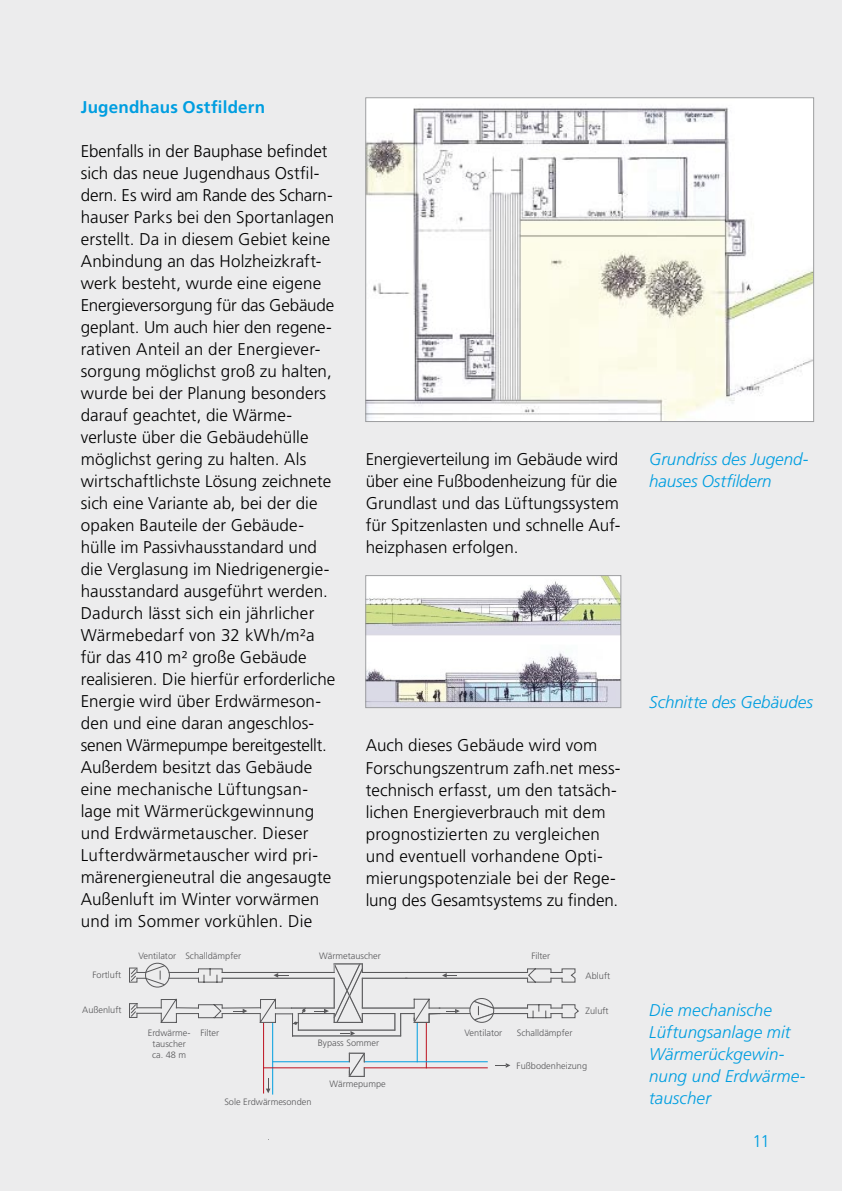
<style>
.page{position:relative;width:842px;height:1191px;background:#ececed}
.page>*{position:absolute;margin:0;border:0;box-sizing:border-box;transform-origin:0 0}
.t1{font:300 17px/22px "Frutiger";letter-spacing:.005em;color:#000}
.t2{font:italic 300 17px/22px "Frutiger";color:#009ee0}
.t3{font:700 17px "Frutiger";letter-spacing:.015em;color:#009ee0}
.t4{font:300 17px "Frutiger";color:#009ee0}
.t5{font:300 9.2px/11px "Frutiger";color:#58585a;text-align:center}
</style>
<div class="page">
<img style="left:367px;top:99px;width:445px;height:321px">
<div style="left:365px;top:97px;width:449px;height:325px;border:1px solid #9c9d9f"></div>
<hr style="left:426px;top:1023px;width:1px;height:44px;background:#bd1220">
<hr style="left:417px;top:1023px;width:1px;height:38px;background:#009ee0">
<hr style="left:494px;top:1007px;width:33px;height:1px;background:#58585a">
<hr style="left:493px;top:1013px;width:34px;height:1px;background:#58585a">
<hr style="left:407px;top:972px;width:120px;height:1px;background:#58585a">
<hr style="left:406px;top:978px;width:121px;height:1px;background:#58585a">
<svg style="left:527px;top:968px;width:52px;height:50px"></svg>
<hr style="left:263px;top:1022px;width:1px;height:71px;background:#bd1220">
<hr style="left:272px;top:1022px;width:1px;height:72px;background:#009ee0">
<hr style="left:273px;top:1061px;width:76px;height:1px;background:#009ee0">
<hr style="left:264px;top:1067px;width:85px;height:1px;background:#bd1220">
<hr style="left:364px;top:1067px;width:123px;height:1px;background:#bd1220">
<hr style="left:364px;top:1061px;width:123px;height:1px;background:#009ee0">
<svg style="left:349px;top:1052px;width:16px;height:25px"></svg>
<svg style="left:266px;top:1078px;width:4px;height:15px"></svg>
<svg style="left:495px;top:1063px;width:15px;height:4px"></svg>
<svg style="left:129px;top:962px;width:365px;height:74px"></svg>
<img style="left:367px;top:644px;width:252px;height:62px">
<img style="left:367px;top:577px;width:252px;height:67px">
<div style="left:365px;top:575px;width:256px;height:133px;border:1px solid #9c9d9f"></div>
<p class="t3" style="left:81px;top:97px;width:186px">Jugendhaus Ostfildern</p>
<p class="t1" style="left:81px;top:140px;width:256px">Ebenfalls in der Bauphase befindet sich das neue Jugendhaus Ostfil&shy;dern. Es wird am Rande des Scharn&shy;hauser Parks bei den Sportanlagen erstellt. Da in diesem Gebiet keine<br>Anbindung an das Holzheizkraft&shy;werk besteht, wurde eine eigene<br>Energieversorgung für das Gebäude geplant. Um auch hier den regene&shy;rativen Anteil an der Energiever&shy;sorgung möglichst groß zu halten, wurde bei der Planung besonders darauf geachtet, die Wärme&shy;verluste über die Gebäudehülle möglichst gering zu halten. Als wirtschaftlichste Lösung zeichnete sich eine Variante ab, bei der die opaken Bauteile der Gebäude&shy;hülle im Passivhausstandard und die Verglasung im Niedrigenergie&shy;hausstandard ausgeführt werden.<br>Dadurch lässt sich ein jährlicher<br>Wärmebedarf von 32 kWh/m²a für das 410 m² große Gebäude realisieren. Die hierfür erforderliche<br>Energie wird über Erdwärmeson&shy;den und eine daran angeschlos&shy;senen Wärmepumpe bereitgestellt.<br>Außerdem besitzt das Gebäude eine mechanische Lüftungsan&shy;lage mit Wärmerückgewinnung und Erdwärmetauscher. Dieser<br>Lufterdwärmetauscher wird pri&shy;märenergieneutral die angesaugte<br>Außenluft im Winter vorwärmen und im Sommer vorkühlen. Die</p>
<p class="t1" style="left:366px;top:448px;width:256px">Energieverteilung im Gebäude wird über eine Fußbodenheizung für die<br>Grundlast und das Lüftungssystem für Spitzenlasten und schnelle Auf&shy;heizphasen erfolgen.</p>
<p class="t1" style="left:366px;top:734px;width:256px">Auch dieses Gebäude wird vom Forschungszentrum zafh.net mess&shy;technisch erfasst, um den tatsäch&shy;lichen Energieverbrauch mit dem prognostizierten zu vergleichen und eventuell vorhandene Opti&shy;mierungspotenziale bei der Rege&shy;lung des Gesamtsystems zu finden.</p>
<p class="t5" style="left:93px;top:969px;width:30px">Fortluft</p>
<p class="t5" style="left:82px;top:1004px;width:41px">Außenluft</p>
<p class="t5" style="left:138px;top:950px;width:39px">Ventilator</p>
<p class="t5" style="left:185px;top:950px;width:57px">Schalldämpfer</p>
<p class="t5" style="left:148px;top:1027px;width:44px">Erdwärme&shy;tauscher ca. 48 m</p>
<p class="t5" style="left:200px;top:1027px;width:20px">Filter</p>
<p class="t5" style="left:319px;top:950px;width:63px">Wärmetauscher</p>
<p class="t5" style="left:318px;top:1037px;width:63px">Bypass Sommer</p>
<p class="t5" style="left:330px;top:1078px;width:58px">Wärmepumpe</p>
<p class="t5" style="left:224px;top:1095px;width:89px">Sole Erdwärmesonden</p>
<p class="t5" style="left:464px;top:1027px;width:39px">Ventilator</p>
<p class="t5" style="left:531px;top:950px;width:20px">Filter</p>
<p class="t5" style="left:517px;top:1027px;width:57px">Schalldämpfer</p>
<p class="t5" style="left:586px;top:970px;width:26px">Abluft</p>
<p class="t5" style="left:586px;top:1005px;width:24px">Zuluft</p>
<p class="t5" style="left:517px;top:1059px;width:72px">Fußbodenheizung</p>
<p class="t2" style="left:649px;top:448px;width:161px">Grundriss des Jugend&shy;hauses Ostfildern</p>
<p class="t2" style="left:649px;top:690px;width:165px">Schnitte des Gebäudes</p>
<p class="t2" style="left:649px;top:998px;width:158px">Die mechanische<br>Lüftungsanlage mit<br>Wärmerückgewin&shy;nung und Erdwärme&shy;tauscher</p>
<p class="t4" style="left:753px;top:1131px;width:19px">11</p>
</div>
